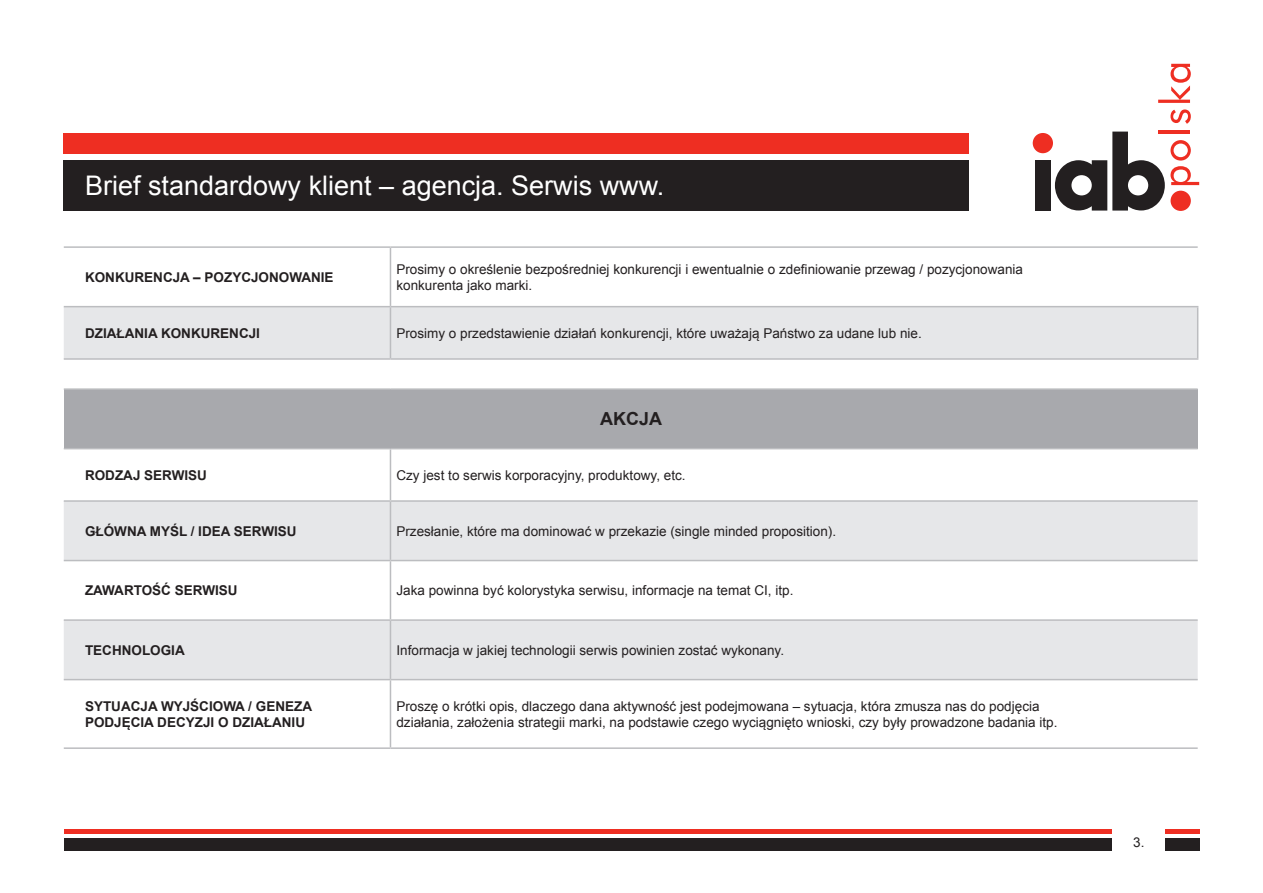
<style>
.page{position:relative;width:1263px;height:893px;background:#fff}
.page>*{position:absolute;margin:0;border:0;box-sizing:border-box;transform-origin:0 0}
.t1{font:27px "Arial";color:#fff}
.t2{font:700 18px "Arial";color:#231f20}
.t3{font:13.5px "Arial";color:#231f20}
.t4{font:700 13.5px "Arial";color:#231f20}
</style>
<div class="page">
<hr style="left:1158px;top:130px;width:32px;height:3px;background:#ee2e22">
<svg style="left:1170px;top:109px;width:21px;height:15px"></svg>
<svg style="left:1158px;top:64px;width:33px;height:39px"></svg>
<div style="left:1033px;top:133px;width:20px;height:20px;background:#ee2e22;border-radius:50%"></div>
<div style="left:1035px;top:160px;width:16px;height:51px;background:#231f20"></div>
<svg style="left:1055px;top:132px;width:144px;height:79px"></svg>
<div style="left:64px;top:160px;width:905px;height:51px;background:#231f20"></div>
<div style="left:64px;top:133px;width:905px;height:20px;background:#ee2e22"></div>
<div style="left:64px;top:829px;width:1135px;height:5px;background:#ee2e22"></div>
<div style="left:64px;top:838px;width:1135px;height:13px;background:#231f20"></div>
<div style="left:1112px;top:820px;width:53px;height:39px;background:#fff"></div>
<div style="left:64px;top:307px;width:1133px;height:51px;background:#e6e7e9"></div>
<hr style="left:64px;top:246px;width:326px;height:2px;background:#bcbdc0">
<hr style="left:390px;top:246px;width:808px;height:2px;background:#bcbdc0">
<hr style="left:390px;top:248px;width:1px;height:58px;background:#bcbdc0">
<hr style="left:64px;top:306px;width:326px;height:1px;background:#bcbdc0">
<hr style="left:390px;top:306px;width:808px;height:1px;background:#bcbdc0">
<hr style="left:390px;top:307px;width:1px;height:51px;background:#bcbdc0">
<hr style="left:1197px;top:307px;width:1px;height:51px;background:#bcbdc0">
<hr style="left:64px;top:358px;width:326px;height:2px;background:#bcbdc0">
<hr style="left:390px;top:358px;width:808px;height:2px;background:#bcbdc0">
<div style="left:64px;top:389px;width:1134px;height:60px;background:#a8a9ad"></div>
<svg style="left:64px;top:502px;width:1134px;height:177px;fill:#e6e7e9"></svg>
<hr style="left:64px;top:388px;width:326px;height:2px;background:#bcbdc0">
<hr style="left:390px;top:388px;width:808px;height:2px;background:#bcbdc0">
<hr style="left:64px;top:448px;width:326px;height:1px;background:#bcbdc0">
<hr style="left:390px;top:448px;width:808px;height:1px;background:#bcbdc0">
<hr style="left:390px;top:449px;width:1px;height:51px;background:#bcbdc0">
<hr style="left:390px;top:561px;width:1px;height:58px;background:#bcbdc0">
<hr style="left:64px;top:619px;width:326px;height:2px;background:#bcbdc0">
<hr style="left:390px;top:619px;width:808px;height:2px;background:#bcbdc0">
<hr style="left:390px;top:621px;width:1px;height:58px;background:#bcbdc0">
<hr style="left:64px;top:679px;width:326px;height:1px;background:#bcbdc0">
<hr style="left:390px;top:679px;width:808px;height:1px;background:#bcbdc0">
<hr style="left:390px;top:680px;width:1px;height:67px;background:#bcbdc0">
<hr style="left:64px;top:747px;width:326px;height:2px;background:#bcbdc0">
<hr style="left:390px;top:747px;width:808px;height:2px;background:#bcbdc0">
<hr style="left:64px;top:500px;width:326px;height:2px;background:#bcbdc0">
<hr style="left:64px;top:560px;width:326px;height:1px;background:#bcbdc0">
<hr style="left:390px;top:500px;width:808px;height:2px;background:#bcbdc0">
<hr style="left:390px;top:502px;width:1px;height:58px;background:#bcbdc0">
<hr style="left:390px;top:560px;width:808px;height:1px;background:#bcbdc0">
<p class="t1" style="left:85px;top:168px;width:581px">Brief standardowy klient – agencja. Serwis www.</p>
<p class="t4" style="left:85px;top:268px;width:250px">KONKURENCJA – POZYCJONOWANIE</p>
<p class="t3" style="left:396px;top:260px;width:628px">Prosimy o określenie bezpośredniej konkurencji i ewentualnie o zdefiniowanie przewag / pozycjonowania</p>
<p class="t3" style="left:396px;top:276px;width:137px">konkurenta jako marki.</p>
<p class="t4" style="left:85px;top:324px;width:176px">DZIAŁANIA KONKURENCJI</p>
<p class="t3" style="left:396px;top:324px;width:527px">Prosimy o przedstawienie działań konkurencji, które uważają Państwo za udane lub nie.</p>
<p class="t2" style="left:600px;top:407px;width:63px">AKCJA</p>
<p class="t4" style="left:85px;top:466px;width:124px">RODZAJ SERWISU</p>
<p class="t3" style="left:396px;top:466px;width:291px">Czy jest to serwis korporacyjny, produktowy, etc.</p>
<p class="t4" style="left:85px;top:522px;width:213px">GŁÓWNA MYŚL / IDEA SERWISU</p>
<p class="t3" style="left:396px;top:522px;width:441px">Przesłanie, które ma dominować w przekazie (single minded proposition).</p>
<p class="t4" style="left:85px;top:582px;width:154px">ZAWARTOŚĆ SERWISU</p>
<p class="t3" style="left:396px;top:582px;width:398px">Jaka powinna być kolorystyka serwisu, informacje na temat CI, itp.</p>
<p class="t4" style="left:85px;top:641px;width:101px">TECHNOLOGIA</p>
<p class="t3" style="left:396px;top:641px;width:389px">Informacja w jakiej technologii serwis powinien zostać wykonany.</p>
<p class="t4" style="left:85px;top:697px;width:229px">SYTUACJA WYJŚCIOWA / GENEZA</p>
<p class="t4" style="left:85px;top:713px;width:222px">PODJĘCIA DECYZJI O DZIAŁANIU</p>
<p class="t3" style="left:396px;top:697px;width:645px">Proszę o krótki opis, dlaczego dana aktywność jest podejmowana – sytuacja, która zmusza nas do podjęcia</p>
<p class="t3" style="left:396px;top:713px;width:663px">działania, założenia strategii marki, na podstawie czego wyciągnięto wnioski, czy były prowadzone badania itp.</p>
<p class="t3" style="left:1133px;top:834px;width:13px">3.</p>
</div>
